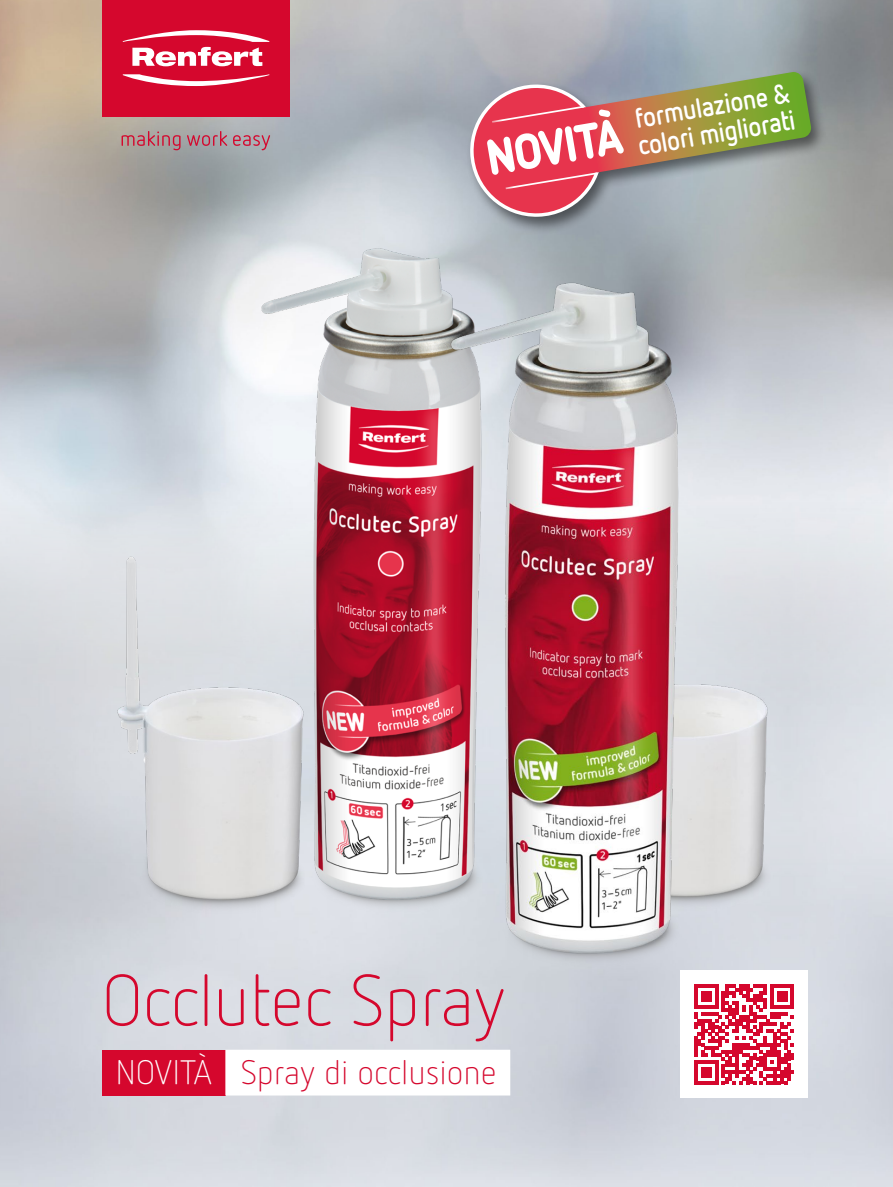
<style>
.page{position:relative;width:893px;height:1187px;background:#fff}
.page>*{position:absolute;margin:0;border:0;box-sizing:border-box;transform-origin:0 0}
.t1{font:300 72px "Netto Pro";letter-spacing:-.01em;color:#d5072d}
.t2{font:300 33.9px "Netto Pro";color:#d5072d}
.t3{font:700 27.45px/27.6px "Netto Pro";color:#fff;text-align:right;scale:.9 1}
.s1{font-weight:900;font-size:49.5px}
.s2{color:#fff}
</style>
<div class="page">
<img style="left:0;top:864px;width:893px;height:322px">
<img style="left:0;top:0;width:893px;height:862px">
<svg style="left:122px;top:131px;width:148px;height:19px;background:#ae8b91"></svg>
<div style="left:102px;top:0;width:187px;height:116px;background:#d5072d"></div>
<svg style="left:123px;top:74px;width:146px;height:12px"></svg>
<svg style="left:123px;top:30px;width:146px;height:36px"></svg>
<div style="left:102px;top:1049px;width:123px;height:46px;background:#d5072d"></div>
<svg style="left:225px;top:1049px;width:285px;height:46px"></svg>
<img style="left:77px;top:501px;width:228px;height:492px">
<img style="left:248px;top:172px;width:218px;height:805px">
<img style="left:721px;top:634px;width:55px;height:336px">
<img style="left:441px;top:204px;width:280px;height:829px">
<div style="left:680px;top:970px;width:128px;height:128px;background:#fff"></div>
<svg style="left:694px;top:984px;width:100px;height:100px"></svg>
<div style="left:466px;top:69px;width:361px;height:166px;background:#000;opacity:.5"></div>
<svg style="left:470px;top:72px;width:342px;height:146px;background:#b38476"></svg>
<p class="t3" style="left:482px;top:131px;width:346px;rotate:-10deg"><span class="s1">NOVITÀ</span> formulazione &amp; colori migliorati</p>
<h1 class="t1" style="left:102px;top:955px;width:405px">Occlutec Spray</h1>
<p class="t2" style="left:115px;top:1051px;width:383px"><span class="s2">NOVITÀ</span> Spray di occlusione</p>
</div>
